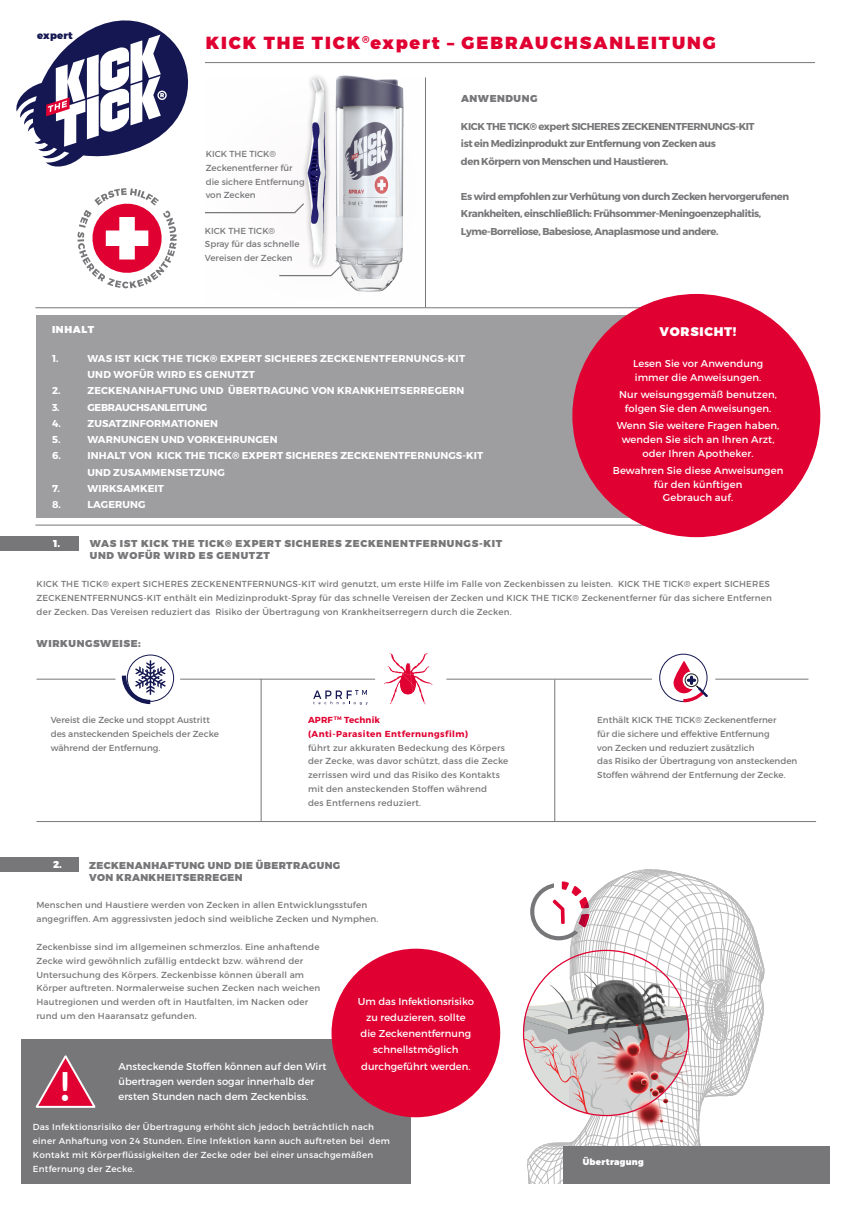
<style>
.page{position:relative;width:851px;height:1205px;background:#fff}
.page>*{position:absolute;margin:0;border:0;box-sizing:border-box;transform-origin:0 0}
.t1{font:700 40.25px "Lato";color:#fff}
.t2{font:900 17.5px "Montserrat";letter-spacing:.11em;color:#e00031}
.t3{font:900 12.5px "Montserrat";letter-spacing:.06em;color:#fff}
.t4{font:10px/13.8px "Montserrat";color:#fff;text-align:center}
.t5{font:700 10px/17.5px "Montserrat";letter-spacing:-.04em;color:#77777a}
.t6{font:700 10px/16.2px "Montserrat";letter-spacing:.01em;color:#fff}
.t7{font:900 10px/12px "Montserrat";letter-spacing:.06em;color:#77777a}
.t8{font:900 10px/12.5px "Montserrat";letter-spacing:.04em;color:#77777a}
.t9{font:700 10px "Montserrat";letter-spacing:-.03em;color:#fff}
.t10{font:900 10px "Montserrat";letter-spacing:.06em;color:#fff}
.t11{font:900 10px "Montserrat";letter-spacing:.02em;color:#141751}
.t12{font:8.75px/13.8px "Montserrat";letter-spacing:.02em;color:#77777a}
.t13{font:8.75px/13.8px "Montserrat";color:#77777a}
.t14{font:8.75px/13.8px "Montserrat";letter-spacing:.03em;color:#fff}
.t15{font:900 8.75px "Montserrat";letter-spacing:.03em;color:#fff}
.s1{font-weight:700;color:#e00031}
</style>
<div class="page">
<div style="left:562px;top:1146px;width:267px;height:37px;background:#77777a"></div>
<svg style="left:523px;top:869px;width:241px;height:315px"></svg>
<div style="left:36px;top:315px;width:685px;height:203px;background:#9e9ea0"></div>
<div style="left:205px;top:78px;width:219px;height:229px;background:#faf7f8"></div>
<hr style="left:35px;top:307px;width:703px;height:1px;background:#77777a">
<div style="left:0;top:536px;width:79px;height:14px;background:#77777a"></div>
<hr style="left:425px;top:77px;width:1px;height:230px;background:#77777a">
<svg style="left:16px;top:20px;width:173px;height:147px"></svg>
<hr style="left:205px;top:62px;width:609px;height:1px;background:#77777a">
<svg style="left:279px;top:275px;width:11px;height:2px"></svg>
<svg style="left:205px;top:212px;width:85px;height:2px"></svg>
<img style="left:335px;top:75px;width:69px;height:217px">
<hr style="left:35px;top:525px;width:669px;height:1px;background:#77777a">
<div style="left:0;top:857px;width:79px;height:14px;background:#77777a"></div>
<div style="left:572px;top:294px;width:248px;height:243px;background:#e00031;border-radius:50%"></div>
<div style="left:21px;top:1039px;width:389px;height:144px;background:#77777a"></div>
<svg style="left:35px;top:1055px;width:61px;height:53px"></svg>
<hr style="left:37px;top:679px;width:771px;height:1px;background:#77777a">
<div style="left:652px;top:647px;width:63px;height:65px;background:#fff;border-radius:50%"></div>
<div style="left:379px;top:644px;width:67px;height:67px;background:#fff;border-radius:50%"></div>
<hr style="left:554px;top:679px;width:1px;height:143px;background:#77777a">
<hr style="left:261px;top:679px;width:1px;height:142px;background:#77777a">
<hr style="left:37px;top:821px;width:779px;height:1px;background:#77777a">
<div style="left:115px;top:648px;width:65px;height:63px;background:#fff;border-radius:50%"></div>
<svg style="left:127px;top:655px;width:47px;height:46px"></svg>
<div style="left:127px;top:655px;width:47px;height:46px;border:1px solid #141751;border-radius:50%"></div>
<svg style="left:121px;top:660px;width:45px;height:45px"></svg>
<div style="left:659px;top:654px;width:48px;height:47px;border:1px solid #141751;border-radius:50%"></div>
<svg style="left:673px;top:661px;width:21px;height:32px"></svg>
<svg style="left:682px;top:671px;width:18px;height:18px"></svg>
<div style="left:684px;top:674px;width:14px;height:13px;border:1px solid #231f20;border-radius:50%"></div>
<svg style="left:680px;top:676px;width:27px;height:27px"></svg>
<svg style="left:374px;top:653px;width:59px;height:52px"></svg>
<svg style="left:313px;top:690px;width:54px;height:15px"></svg>
<div style="left:331px;top:948px;width:169px;height:169px;background:#e00031;border-radius:50%"></div>
<img style="left:290px;top:62px;width:45px;height:215px">
<svg style="left:77px;top:188px;width:100px;height:100px"></svg>
<p class="t11" style="left:37px;top:29px;width:37px">expert</p>
<p class="t2" style="left:206px;top:32px;width:511px">KICK THE TICK<sup>®</sup>expert – GEBRAUCHSANLEITUNG</p>
<p class="t13" style="left:206px;top:147px;width:100px">KICK THE TICK®<br>Zeckenentferner für die sichere Entfernung von Zecken</p>
<p class="t7" style="left:461px;top:93px;width:78px">ANWENDUNG</p>
<p class="t5" style="left:461px;top:118px;width:295px">KICK THE TICK® expert SICHERES ZECKENENTFERNUNGS-KIT ist ein Medizinprodukt zur Entfernung von Zecken aus<br>den Körpern von Menschen und Haustieren.</p>
<p class="t5" style="left:461px;top:188px;width:329px">Es wird empfohlen zur Verhütung von durch Zecken hervorgerufenen<br>Krankheiten, einschließlich: Frühsommer-Meningoenzephalitis,</p>
<p class="t13" style="left:205px;top:224px;width:72px">KICK THE TICK®</p>
<p class="t5" style="left:461px;top:223px;width:259px">Lyme-Borreliose, Babesiose, Anaplasmose und andere.</p>
<p class="t13" style="left:205px;top:237px;width:96px">Spray für das schnelle<br>Vereisen der Zecken</p>
<p class="t10" style="left:52px;top:323px;width:44px">INHALT</p>
<p class="t6" style="left:52px;top:350px;width:8px">1.</p>
<p class="t6" style="left:87px;top:350px;width:379px">WAS IST KICK THE TICK® EXPERT SICHERES ZECKENENTFERNUNGS-KIT<br>UND WOFÜR WIRD ES GENUTZT</p>
<p class="t6" style="left:52px;top:383px;width:10px">2.</p>
<p class="t6" style="left:87px;top:383px;width:378px">ZECKENANHAFTUNG UND ÜBERTRAGUNG VON KRANKHEITSERREGERN</p>
<p class="t6" style="left:52px;top:399px;width:9px">3.</p>
<p class="t9" style="left:87px;top:401px;width:121px">GEBRAUCHSANLEITUNG</p>
<p class="t6" style="left:52px;top:415px;width:10px">4.</p>
<p class="t6" style="left:87px;top:415px;width:132px">ZUSATZINFORMATIONEN</p>
<p class="t6" style="left:52px;top:431px;width:10px">5.</p>
<p class="t6" style="left:87px;top:431px;width:191px">WARNUNGEN UND VORKEHRUNGEN</p>
<p class="t6" style="left:52px;top:448px;width:10px">6.</p>
<p class="t6" style="left:87px;top:448px;width:397px">INHALT VON KICK THE TICK® EXPERT SICHERES ZECKENENTFERNUNGS-KIT<br>UND ZUSAMMENSETZUNG</p>
<p class="t6" style="left:52px;top:480px;width:10px">7.</p>
<p class="t6" style="left:87px;top:480px;width:78px">WIRKSAMKEIT</p>
<p class="t6" style="left:52px;top:496px;width:10px">8.</p>
<p class="t6" style="left:87px;top:496px;width:60px">LAGERUNG</p>
<p class="t3" style="left:659px;top:324px;width:78px">VORSICHT!</p>
<p class="t4" style="left:633px;top:357px;width:132px;text-align:left">Lesen Sie vor Anwendung immer die Anweisungen.</p>
<p class="t4" style="left:619px;top:388px;width:159px">Nur weisungsgemäß benutzen, folgen Sie den Anweisungen.</p>
<p class="t4" style="left:616px;top:419px;width:164px">Wenn Sie weitere Fragen haben, wenden Sie sich an Ihren Arzt, oder Ihren Apotheker.</p>
<p class="t4" style="left:612px;top:463px;width:172px">Bewahren Sie diese Anweisungen für den künftigen<br>Gebrauch auf.</p>
<p class="t10" style="left:53px;top:537px;width:8px">1.</p>
<p class="t7" style="left:90px;top:538px;width:414px">WAS IST KICK THE TICK® EXPERT SICHERES ZECKENENTFERNUNGS-KIT<br>UND WOFÜR WIRD ES GENUTZT</p>
<p class="t12" style="left:37px;top:577px;width:736px">KICK THE TICK® expert SICHERES ZECKENENTFERNUNGS-KIT wird genutzt, um erste Hilfe im Falle von Zeckenbissen zu leisten. KICK THE TICK® expert SICHERES<br>ZECKENENTFERNUNGS-KIT enthält ein Medizinprodukt-Spray für das schnelle Vereisen der Zecken und KICK THE TICK® Zeckenentferner für das sichere Entfernen der Zecken. Das Vereisen reduziert das Risiko der Übertragung von Krankheitserregern durch die Zecken.</p>
<p class="t7" style="left:37px;top:638px;width:106px">WIRKUNGSWEISE:</p>
<p class="t13" style="left:51px;top:713px;width:169px">Vereist die Zecke und stoppt Austritt des ansteckenden Speichels der Zecke während der Entfernung.</p>
<p class="t12" style="left:308px;top:713px;width:202px"><span class="s1">APRF</span> <sup>TM</sup> <span class="s1">Technik<br>(Anti-Parasiten Entfernungsfilm)<br></span>führt zur akkuraten Bedeckung des Körpers der Zecke, was davor schützt, dass die Zecke zerrissen wird und das Risiko des Kontakts mit den ansteckenden Stoffen während<br>des Entfernens reduziert.</p>
<p class="t13" style="left:597px;top:713px;width:201px">Enthält KICK THE TICK® Zeckenentferner<br>für die sichere und effektive Entfernung<br>von Zecken und reduziert zusätzlich<br>das Risiko der Übertragung von ansteckenden Stoffen während der Entfernung der Zecke.</p>
<p class="t10" style="left:53px;top:858px;width:10px">2.</p>
<p class="t8" style="left:89px;top:859px;width:252px">ZECKENANHAFTUNG UND DIE ÜBERTRAGUNG<br>VON KRANKHEITSERREGEN</p>
<p class="t12" style="left:36px;top:898px;width:343px">Menschen und Haustiere werden von Zecken in allen Entwicklungsstufen angegriffen. Am aggressivsten jedoch sind weibliche Zecken und Nymphen.</p>
<p class="t12" style="left:36px;top:940px;width:285px">Zeckenbisse sind im allgemeinen schmerzlos. Eine anhaftende Zecke wird gewöhnlich zufällig entdeckt bzw. während der Untersuchung des Körpers. Zeckenbisse können überall am Körper auftreten. Normalerweise suchen Zecken nach weichen Hautregionen und werden oft in Hautfalten, im Nacken oder rund um den Haaransatz gefunden.</p>
<p class="t4" style="left:357px;top:993px;width:118px;line-height:16.2px">Um das Infektionsrisiko zu reduzieren, sollte die Zeckenentfernung schnellstmöglich durchgeführt werden.</p>
<p class="t4" style="left:118px;top:1059px;width:209px;line-height:15px;text-align:left">Ansteckende Stoffen können auf den Wirt übertragen werden sogar innerhalb der ersten Stunden nach dem Zeckenbiss.</p>
<p class="t1" style="left:60px;top:1056px;width:13px">!</p>
<p class="t14" style="left:33px;top:1120px;width:358px">Das Infektionsrisiko der Übertragung erhöht sich jedoch beträchtlich nach einer Anhaftung von 24 Stunden. Eine Infektion kann auch auftreten bei dem Kontakt mit Körperflüssigkeiten der Zecke oder bei einer unsachgemäßen Entfernung der Zecke.</p>
<p class="t15" style="left:582px;top:1156px;width:63px">Übertragung</p>
</div>
